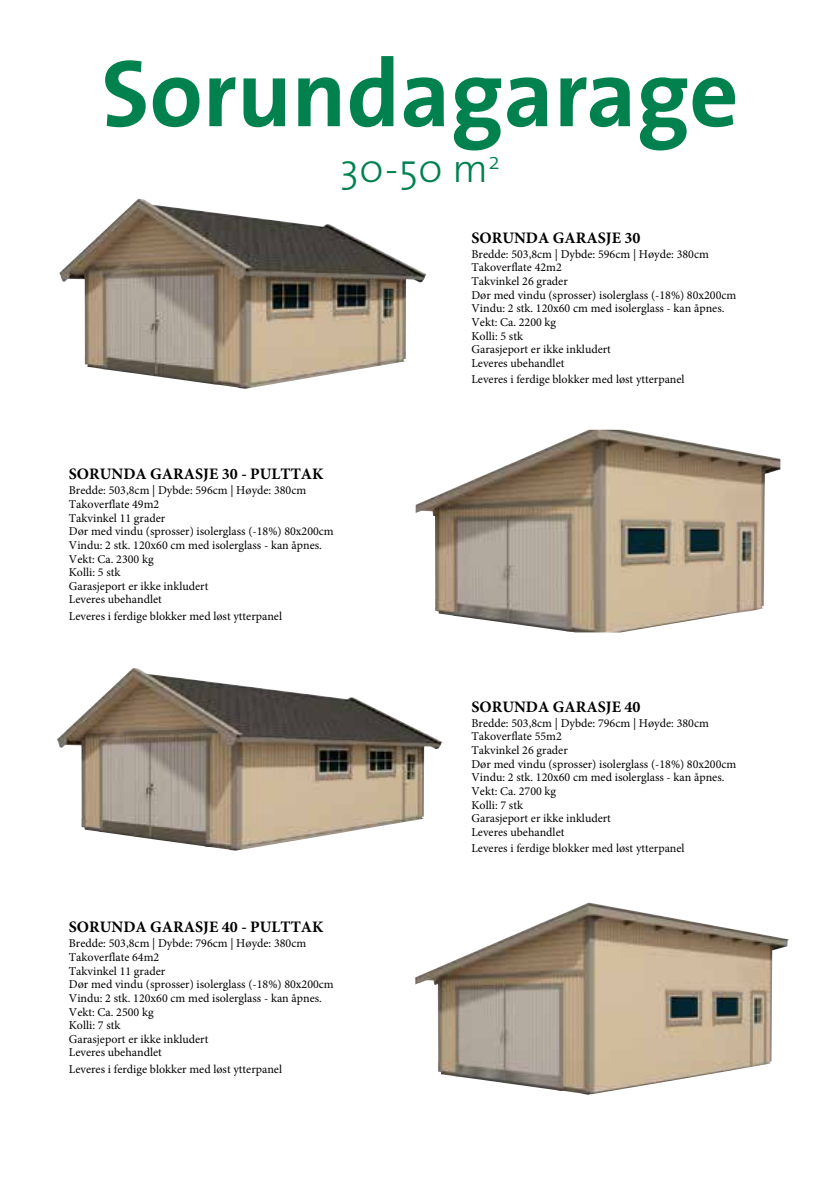
<style>
.page{position:relative;width:840px;height:1191px;background:#fff}
.page>*{position:absolute;margin:0;border:0;box-sizing:border-box;transform-origin:0 0}
.t1{font:700 96px "The Sans";color:#00814e}
.t2{font:300 40px "The Sans";color:#00814e}
.t3{font:700 16px "Minion Pro";color:#000}
.t4{font:12px/13.6px "Minion Pro";color:#000}
</style>
<div class="page">
<img style="left:59px;top:199px;width:367px;height:190px">
<img style="left:415px;top:430px;width:365px;height:202px">
<img style="left:57px;top:668px;width:385px;height:182px">
<img style="left:415px;top:902px;width:373px;height:192px">
<h1 class="t1" style="left:101px;top:13px;width:638px">Sorundagarage</h1>
<h2 class="t2" style="left:340px;top:136px;width:161px">30-50 m<sup>2</sup></h2>
<h3 class="t3" style="left:69px;top:463px;width:256px">SORUNDA GARASJE 30 - PULTTAK</h3>
<p class="t4" style="left:69px;top:484px;width:266px">Bredde: 503,8cm | Dybde: 596cm | Høyde: 380cm<br>Takoverflate 49m2<br>Takvinkel 11 grader<br>Dør med vindu (sprosser) isolerglass (-18%) 80x200cm<br>Vindu: 2 stk. 120x60 cm med isolerglass - kan åpnes.<br>Vekt: Ca. 2300 kg<br>Kolli: 5 stk<br>Garasjeport er ikke inkludert<br>Leveres ubehandlet</p>
<p class="t4" style="left:69px;top:609px;width:214px">Leveres i ferdige blokker med løst ytterpanel</p>
<h3 class="t3" style="left:69px;top:915px;width:256px">SORUNDA GARASJE 40 - PULTTAK</h3>
<p class="t4" style="left:69px;top:936px;width:266px">Bredde: 503,8cm | Dybde: 796cm | Høyde: 380cm<br>Takoverflate 64m2<br>Takvinkel 11 grader<br>Dør med vindu (sprosser) isolerglass (-18%) 80x200cm<br>Vindu: 2 stk. 120x60 cm med isolerglass - kan åpnes.<br>Vekt: Ca. 2500 kg<br>Kolli: 7 stk<br>Garasjeport er ikke inkludert<br>Leveres ubehandlet</p>
<p class="t4" style="left:69px;top:1062px;width:214px">Leveres i ferdige blokker med løst ytterpanel</p>
<h3 class="t3" style="left:471px;top:226px;width:170px">SORUNDA GARASJE 30</h3>
<p class="t4" style="left:471px;top:247px;width:266px">Bredde: 503,8cm | Dybde: 596cm | Høyde: 380cm<br>Takoverflate 42m2<br>Takvinkel 26 grader<br>Dør med vindu (sprosser) isolerglass (-18%) 80x200cm<br>Vindu: 2 stk. 120x60 cm med isolerglass - kan åpnes.<br>Vekt: Ca. 2200 kg<br>Kolli: 5 stk<br>Garasjeport er ikke inkludert<br>Leveres ubehandlet</p>
<p class="t4" style="left:471px;top:373px;width:214px">Leveres i ferdige blokker med løst ytterpanel</p>
<h3 class="t3" style="left:471px;top:695px;width:170px">SORUNDA GARASJE 40</h3>
<p class="t4" style="left:471px;top:716px;width:266px">Bredde: 503,8cm | Dybde: 796cm | Høyde: 380cm<br>Takoverflate 55m2<br>Takvinkel 26 grader<br>Dør med vindu (sprosser) isolerglass (-18%) 80x200cm<br>Vindu: 2 stk. 120x60 cm med isolerglass - kan åpnes.<br>Vekt: Ca. 2700 kg<br>Kolli: 7 stk<br>Garasjeport er ikke inkludert<br>Leveres ubehandlet</p>
<p class="t4" style="left:471px;top:841px;width:214px">Leveres i ferdige blokker med løst ytterpanel</p>
</div>
